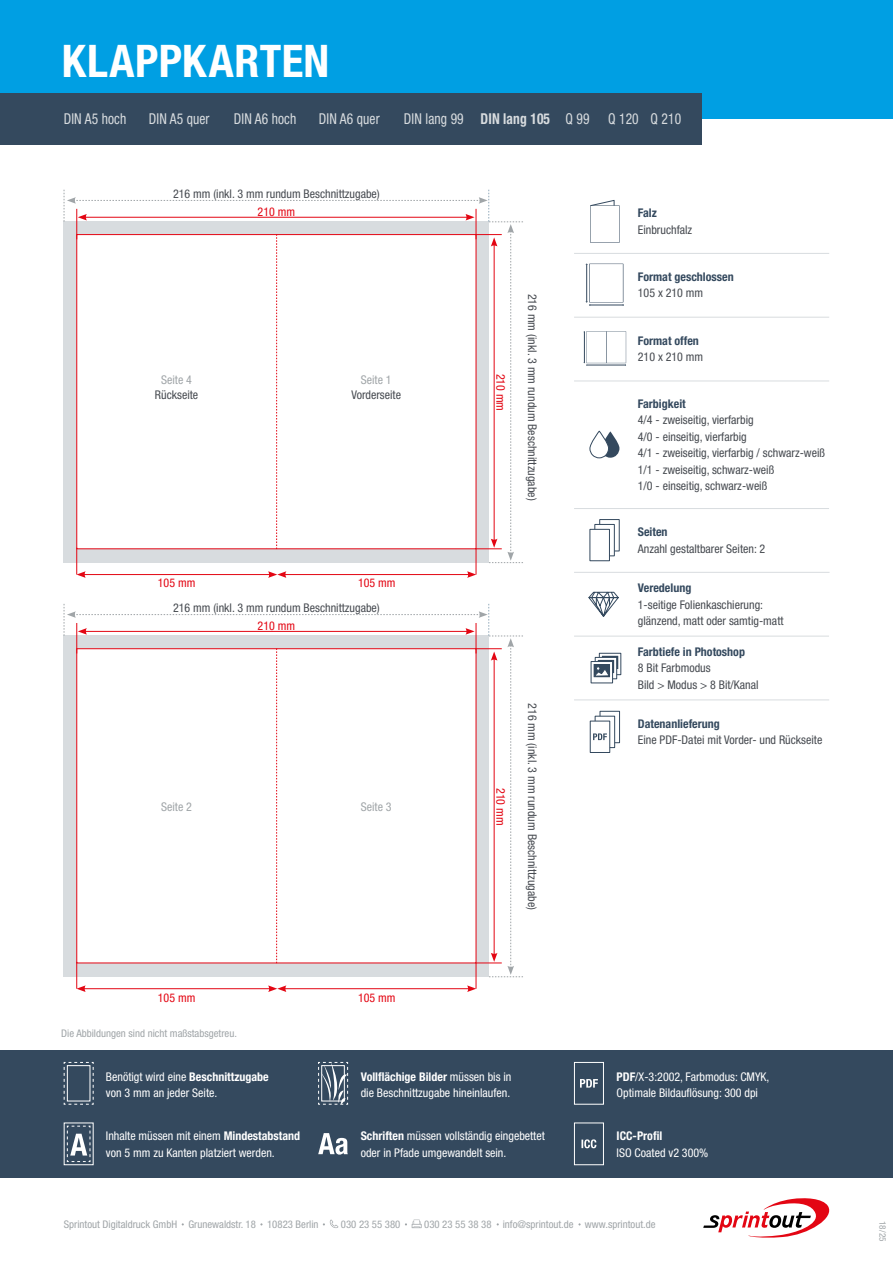
<style>
.page{position:relative;width:893px;height:1263px;background:#fff}
.page>*{position:absolute;margin:0;border:0;box-sizing:border-box;transform-origin:0 0}
.t1{font:700 condensed 45px "Helvetica Neue LT Std";letter-spacing:.01em;color:#fff}
.t2{font:condensed 15px "Helvetica Neue LT Std";letter-spacing:.01em;color:#d8dcdf;scale:.9 1}
.t3{font:condensed 12px/16.5px "Helvetica Neue LT Std";color:#464a50}
.t4{font:condensed 12px/16.5px "Helvetica Neue LT Std";color:#fff}
.t5{font:700 condensed 12px "Helvetica Neue LT Std";color:#34495e}
.t6{font:condensed 12px "Helvetica Neue LT Std";color:#e30613}
.t7{font:condensed 12px "Helvetica Neue LT Std";color:#a0a5a8}
.t8{font:700 condensed 12px "Helvetica Neue LT Std";color:#fff}
.t9{font:condensed 10.5px "Helvetica Neue LT Std";color:#a0a5a8}
.t10{font:condensed 9px "Helvetica Neue LT Std";color:#a0a5a8}
.s1{font-weight:700}
</style>
<div class="page">
<div style="left:0;top:1050px;width:893px;height:128px;background:#34495e"></div>
<svg style="left:63px;top:1062px;width:31px;height:43px"></svg>
<div style="left:67px;top:1065px;width:23px;height:36px;border:1px solid #fff"></div>
<svg style="left:67px;top:1125px;width:24px;height:37px"></svg>
<svg style="left:318px;top:1062px;width:30px;height:43px"></svg>
<svg style="left:318px;top:1133px;width:30px;height:21px"></svg>
<div style="left:0;top:0;width:893px;height:119px;background:#009fe3"></div>
<div style="left:574px;top:1062px;width:30px;height:42px;border:1px solid #fff"></div>
<svg style="left:580px;top:1079px;width:18px;height:8px"></svg>
<div style="left:574px;top:1122px;width:30px;height:43px;border:1px solid #fff"></div>
<svg style="left:581px;top:1139px;width:15px;height:9px"></svg>
<div style="left:0;top:94px;width:702px;height:51px;background:#34495e"></div>
<svg style="left:703px;top:1198px;width:127px;height:40px"></svg>
<svg style="left:323px;top:1219px;width:15px;height:9px"></svg>
<svg style="left:405px;top:1219px;width:17px;height:9px"></svg>
<svg style="left:64px;top:190px;width:459px;height:388px"></svg>
<svg style="left:64px;top:604px;width:459px;height:388px"></svg>
<hr style="left:574px;top:253px;width:255px;height:1px;background:#d8dcdf">
<hr style="left:574px;top:572px;width:255px;height:1px;background:#d8dcdf">
<hr style="left:574px;top:508px;width:255px;height:1px;background:#d8dcdf">
<svg style="left:589px;top:431px;width:31px;height:27px"></svg>
<div style="left:599px;top:519px;width:20px;height:32px;border:1px solid #34495e"></div>
<div style="left:595px;top:524px;width:19px;height:32px;background:#fff"></div>
<div style="left:595px;top:524px;width:20px;height:32px;border:1px solid #34495e"></div>
<div style="left:590px;top:529px;width:19px;height:32px;background:#fff"></div>
<div style="left:590px;top:529px;width:20px;height:32px;border:1px solid #34495e"></div>
<hr style="left:574px;top:636px;width:255px;height:1px;background:#d8dcdf">
<svg style="left:600px;top:711px;width:19px;height:32px"></svg>
<div style="left:600px;top:711px;width:20px;height:32px;border:1px solid #34495e"></div>
<svg style="left:595px;top:716px;width:20px;height:32px"></svg>
<div style="left:595px;top:716px;width:20px;height:32px;border:1px solid #34495e"></div>
<div style="left:590px;top:721px;width:20px;height:31px;background:#fff"></div>
<div style="left:590px;top:721px;width:20px;height:32px;border:1px solid #34495e"></div>
<svg style="left:593px;top:733px;width:14px;height:7px"></svg>
<div style="left:599px;top:653px;width:22px;height:22px;border:1px solid #34495e"></div>
<div style="left:601px;top:655px;width:18px;height:15px;border:1px solid #fff"></div>
<div style="left:595px;top:657px;width:22px;height:22px;background:#f7f7f8"></div>
<div style="left:595px;top:657px;width:22px;height:22px;border:1px solid #34495e"></div>
<div style="left:591px;top:661px;width:22px;height:22px;background:#fff"></div>
<div style="left:591px;top:661px;width:22px;height:22px;border:1px solid #34495e"></div>
<div style="left:593px;top:663px;width:18px;height:15px;border:1px solid #fff"></div>
<svg style="left:594px;top:658px;width:24px;height:18px"></svg>
<hr style="left:574px;top:699px;width:255px;height:1px;background:#d8dcdf">
<svg style="left:588px;top:591px;width:31px;height:26px"></svg>
<hr style="left:574px;top:317px;width:255px;height:1px;background:#d8dcdf">
<hr style="left:574px;top:381px;width:255px;height:1px;background:#d8dcdf">
<svg style="left:590px;top:200px;width:30px;height:43px"></svg>
<svg style="left:584px;top:331px;width:42px;height:35px"></svg>
<svg style="left:586px;top:263px;width:38px;height:43px"></svg>
<h1 class="t1" style="left:62px;top:34px;width:269px">KLAPPKARTEN</h1>
<p class="t2" style="left:64px;top:110px;width:71px">DIN A5 hoch</p>
<p class="t2" style="left:149px;top:110px;width:69px">DIN A5 quer</p>
<p class="t2" style="left:234px;top:110px;width:71px">DIN A6 hoch</p>
<p class="t2" style="left:319px;top:110px;width:69px">DIN A6 quer</p>
<p class="t2" style="left:404px;top:110px;width:310px">DIN lang 99 <span class="s1">DIN lang 105</span> Q 99 Q 120 Q 210</p>
<p class="t3" style="left:173px;top:186px;width:208px">216 mm (inkl. 3 mm rundum Beschnittzugabe)</p>
<p class="t6" style="left:258px;top:205px;width:39px">210 mm</p>
<p class="t7" style="left:161px;top:373px;width:32px">Seite 4</p>
<p class="t3" style="left:155px;top:386px;width:45px">Rückseite</p>
<p class="t7" style="left:361px;top:373px;width:32px">Seite 1</p>
<p class="t3" style="left:351px;top:386px;width:51px">Vorderseite</p>
<p class="t6" style="left:158px;top:576px;width:39px">105 mm</p>
<p class="t6" style="left:358px;top:576px;width:39px">105 mm</p>
<p class="t3" style="left:173px;top:600px;width:208px">216 mm (inkl. 3 mm rundum Beschnittzugabe)</p>
<p class="t6" style="left:258px;top:619px;width:39px">210 mm</p>
<p class="t7" style="left:161px;top:800px;width:32px">Seite 2</p>
<p class="t7" style="left:361px;top:800px;width:32px">Seite 3</p>
<p class="t6" style="left:158px;top:990px;width:39px">105 mm</p>
<p class="t9" style="left:61px;top:1027px;width:177px">Die Abbildungen sind nicht maßstabsgetreu.</p>
<p class="t6" style="left:358px;top:990px;width:39px">105 mm</p>
<p class="t6" style="left:508px;top:374px;width:39px;rotate:90deg">210 mm</p>
<p class="t3" style="left:541px;top:294px;width:208px;rotate:90deg">216 mm (inkl. 3 mm rundum Beschnittzugabe)</p>
<p class="t6" style="left:508px;top:788px;width:39px;rotate:90deg">210 mm</p>
<p class="t3" style="left:541px;top:703px;width:208px;rotate:90deg">216 mm (inkl. 3 mm rundum Beschnittzugabe)</p>
<p class="t5" style="left:638px;top:206px;width:21px">Falz</p>
<p class="t3" style="left:638px;top:221px;width:56px">Einbruchfalz</p>
<p class="t5" style="left:638px;top:269px;width:97px">Format geschlossen</p>
<p class="t3" style="left:638px;top:285px;width:67px">105 x 210 mm</p>
<p class="t5" style="left:638px;top:333px;width:63px">Format offen</p>
<p class="t3" style="left:638px;top:348px;width:67px">210 x 210 mm</p>
<p class="t5" style="left:638px;top:396px;width:49px">Farbigkeit</p>
<p class="t3" style="left:638px;top:412px;width:189px">4/4 - zweiseitig, vierfarbig<br>4/0 - einseitig, vierfarbig<br>4/1 - zweiseitig, vierfarbig / schwarz-weiß 1/1 - zweiseitig, schwarz-weiß<br>1/0 - einseitig, schwarz-weiß</p>
<p class="t5" style="left:638px;top:525px;width:31px">Seiten</p>
<p class="t3" style="left:638px;top:540px;width:129px">Anzahl gestaltbarer Seiten: 2</p>
<p class="t5" style="left:638px;top:580px;width:55px">Veredelung</p>
<p class="t3" style="left:638px;top:596px;width:147px">1-seitige Folienkaschierung: glänzend, matt oder samtig-matt</p>
<p class="t5" style="left:638px;top:644px;width:109px">Farbtiefe in Photoshop</p>
<p class="t3" style="left:638px;top:660px;width:122px">8 Bit Farbmodus<br>Bild &gt; Modus &gt; 8 Bit/Kanal</p>
<p class="t5" style="left:638px;top:716px;width:83px">Datenanlieferung</p>
<p class="t3" style="left:638px;top:732px;width:186px">Eine PDF-Datei mit Vorder- und Rückseite</p>
<p class="t4" style="left:106px;top:1068px;width:164px">Benötigt wird eine <span class="s1">Beschnittzugabe </span>von 3 mm an jeder Seite.</p>
<p class="t4" style="left:617px;top:1068px;width:154px"><span class="s1">PDF</span>/X-3:2002, Farbmodus: CMYK,<br>Optimale Bildauflösung: 300 dpi</p>
<p class="t4" style="left:361px;top:1127px;width:186px"><span class="s1">Schriften</span> müssen vollständig eingebettet oder in Pfade umgewandelt sein.</p>
<p class="t8" style="left:617px;top:1128px;width:47px">ICC-Profil</p>
<p class="t4" style="left:361px;top:1068px;width:152px"><span class="s1">Vollflächige Bilder</span> müssen bis in die Beschnittzugabe hineinlaufen.</p>
<p class="t4" style="left:106px;top:1127px;width:196px">Inhalte müssen mit einem <span class="s1">Mindestabstand </span>von 5 mm zu Kanten platziert werden.</p>
<p class="t4" style="left:617px;top:1144px;width:93px">ISO Coated v2 300%</p>
<p class="t9" style="left:64px;top:1218px;width:256px">Sprintout Digitaldruck GmbH Grunewaldstr. 18 10823 Berlin</p>
<p class="t9" style="left:341px;top:1218px;width:61px">030 23 55 380</p>
<p class="t9" style="left:424px;top:1218px;width:233px">030 23 55 38 38 info@sprintout.de www.sprintout.de</p>
<p class="t10" style="left:888px;top:1221px;width:22px;rotate:90deg">18/25</p>
</div>
